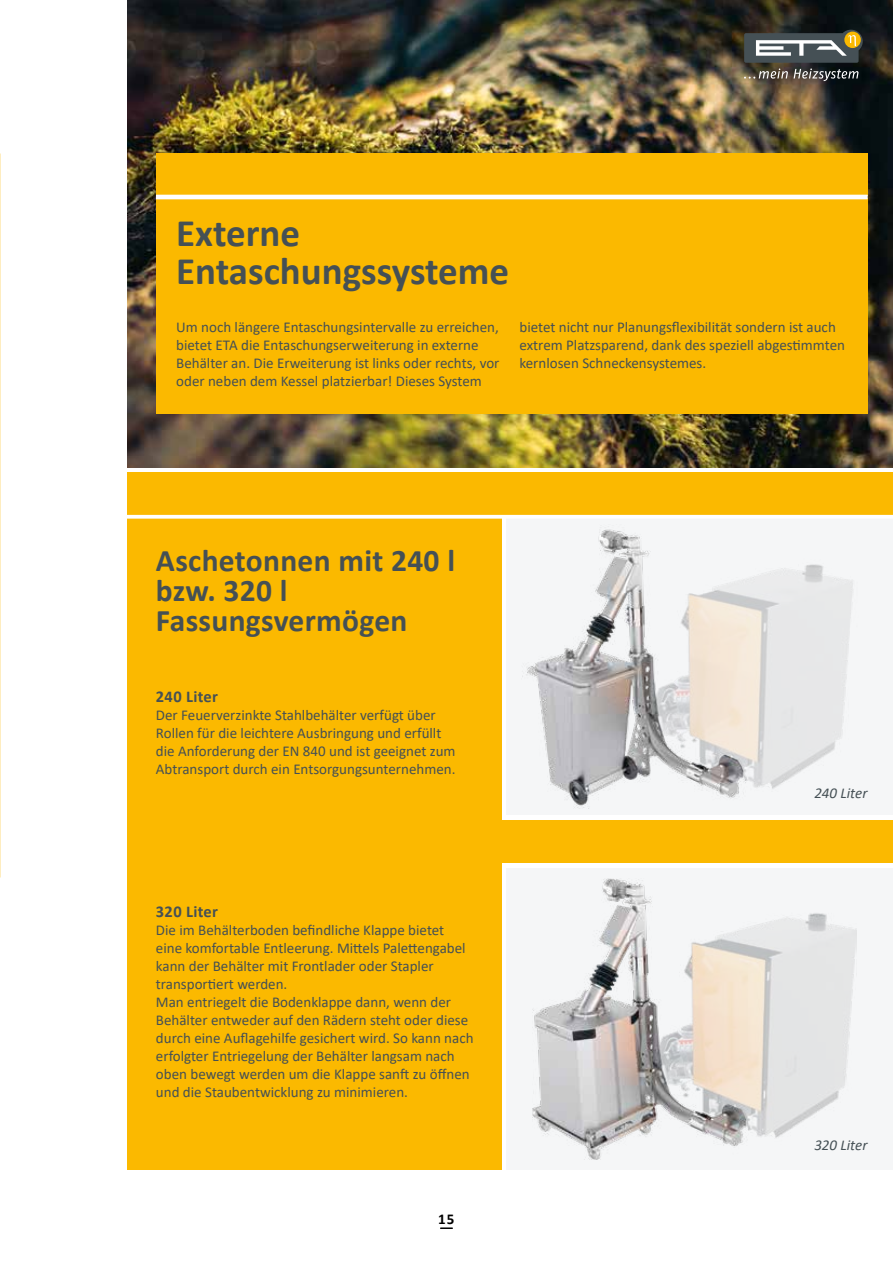
<style>
.page{position:relative;width:893px;height:1263px;background:#fff}
.page>*{position:absolute;margin:0;border:0;box-sizing:border-box;transform-origin:0 0}
.t1{font:700 39px/37.5px "Calibri";color:#455055}
.t2{font:700 31.5px/30px "Calibri";letter-spacing:.01em;color:#455055}
.t3{font:700 16.5px "Calibri";letter-spacing:.02em;color:#455055}
.t4{font:15px/18px "Calibri";color:#455055}
.t5{font:italic 15px "Calibri";color:#455055}
.t6{font:700 15px "Calibri";color:#000}
</style>
<div class="page">
<svg style="left:441px;top:1227px;width:11px;height:2px"></svg>
<img style="left:128px;top:0;width:765px;height:468px">
<div style="left:127px;top:519px;width:375px;height:296px;background:#fbb900"></div>
<div style="left:127px;top:806px;width:375px;height:364px;background:#fbb900"></div>
<div style="left:506px;top:519px;width:387px;height:296px;background:#f5f6f7"></div>
<img style="left:522px;top:529px;width:331px;height:280px">
<div style="left:506px;top:868px;width:387px;height:302px;background:#f5f6f7"></div>
<img style="left:532px;top:878px;width:324px;height:281px">
<div style="left:485px;top:820px;width:408px;height:43px;background:#fbb900"></div>
<div style="left:127px;top:472px;width:766px;height:42px;background:#fbb900"></div>
<div style="left:156px;top:198px;width:711px;height:216px;background:#fbb900"></div>
<div style="left:156px;top:153px;width:711px;height:43px;background:#fbb900"></div>
<hr style="left:156px;top:195px;width:711px;height:4px;background:#fff">
<svg style="left:744px;top:30px;width:119px;height:51px;background:#5e605b"></svg>
<h1 class="t1" style="left:176px;top:214px;width:334px">Externe<br>Entaschungssysteme</h1>
<p class="t4" style="left:176px;top:318px;width:325px">Um noch längere Entaschungsintervalle zu erreichen, bietet ETA die Entaschungserweiterung in externe Behälter an. Die Erweiterung ist links oder rechts, vor oder neben dem Kessel platzierbar! Dieses System</p>
<p class="t4" style="left:519px;top:318px;width:327px">bietet nicht nur Planungsflexibilität sondern ist auch extrem Platzsparend, dank des speziell abgestimmten kernlosen Schneckensystemes.</p>
<h2 class="t2" style="left:156px;top:545px;width:301px">Aschetonnen mit 240 l bzw. 320 l<br>Fassungsvermögen</h2>
<p class="t3" style="left:156px;top:685px;width:64px">240 Liter</p>
<p class="t4" style="left:156px;top:706px;width:301px">Der Feuerverzinkte Stahlbehälter verfügt über Rollen für die leichtere Ausbringung und erfüllt die Anforderung der EN 840 und ist geeignet zum Abtransport durch ein Entsorgungsunternehmen.</p>
<p class="t3" style="left:156px;top:900px;width:64px">320 Liter</p>
<p class="t4" style="left:156px;top:920px;width:319px">Die im Behälterboden befindliche Klappe bietet eine komfortable Entleerung. Mittels Palettengabel kann der Behälter mit Frontlader oder Stapler transportiert werden.<br>Man entriegelt die Bodenklappe dann, wenn der Behälter entweder auf den Rädern steht oder diese durch eine Auflagehilfe gesichert wird. So kann nach erfolgter Entriegelung der Behälter langsam nach oben bewegt werden um die Klappe sanft zu öffnen und die Staubentwicklung zu minimieren.</p>
<p class="t6" style="left:438px;top:1208px;width:18px">15</p>
<p class="t5" style="left:814px;top:783px;width:55px">240 Liter</p>
<p class="t5" style="left:814px;top:1134px;width:55px">320 Liter</p>
</div>
